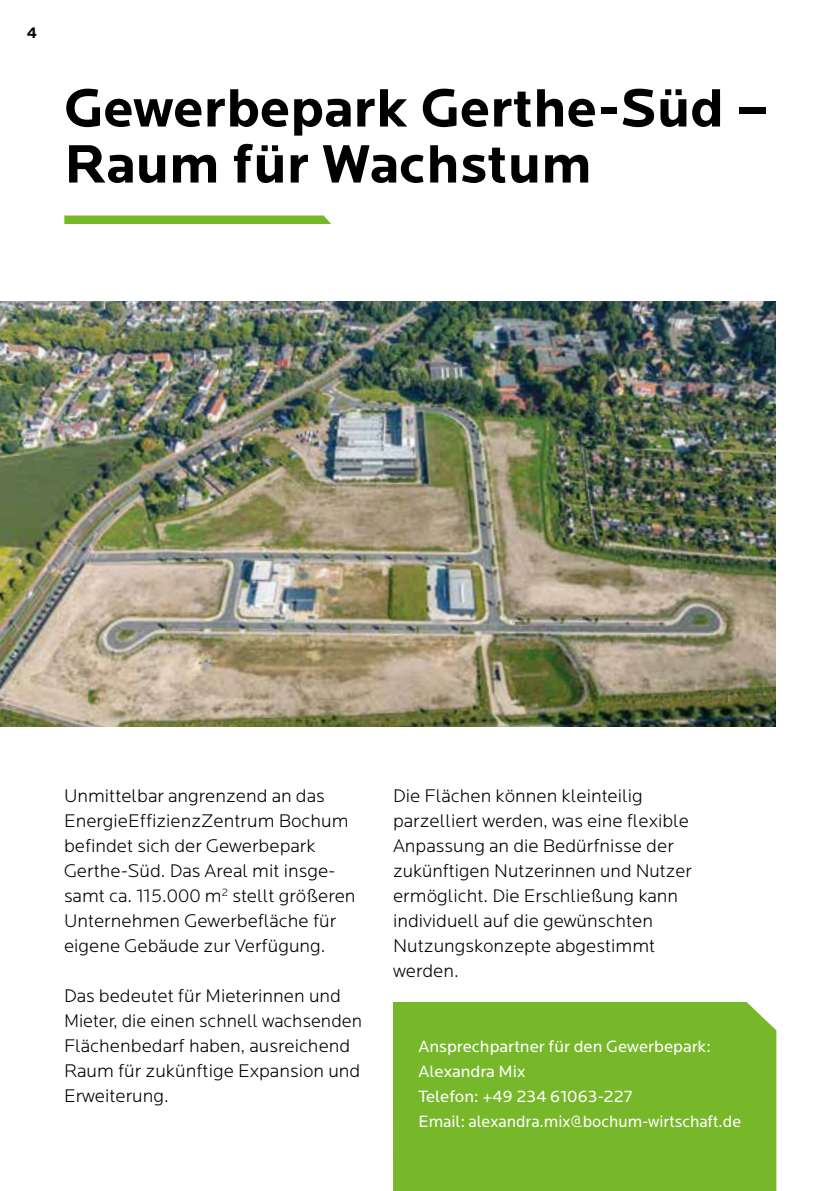
<style>
.page{position:relative;width:840px;height:1191px;background:#fff}
.page>*{position:absolute;margin:0;border:0;box-sizing:border-box;transform-origin:0 0}
.t1{font:700 56px/56px "Locator";color:#000}
.t2{font:300 19px/25px "Locator";color:#000}
.t3{font:17px/25px "Locator";color:#fff}
.t4{font:700 16px "Locator";color:#000}
</style>
<div class="page">
<hr style="left:839px;top:0;width:1px;height:1191px;background:#76b82a">
<img style="left:0;top:302px;width:775px;height:425px">
<svg style="left:64px;top:215px;width:267px;height:9px;background:#7fbc39"></svg>
<div style="left:393px;top:1002px;width:383px;height:189px;background:#76b82a"></div>
<p class="t4" style="left:27px;top:24px;width:12px">4</p>
<h1 class="t1" style="left:64px;top:81px;width:706px">Gewerbepark Gerthe-Süd –<br>Raum für Wachstum</h1>
<p class="t2" style="left:64px;top:783px;width:293px">Unmittelbar angrenzend an das<br>EnergieEffizienzZentrum Bochum befindet sich der Gewerbepark<br>Gerthe-Süd. Das Areal mit insge&shy;samt ca. 115.000 m<sup>2</sup> stellt größeren<br>Unternehmen Gewerbefläche für eigene Gebäude zur Verfügung.</p>
<p class="t2" style="left:64px;top:983px;width:299px">Das bedeutet für Mieterinnen und<br>Mieter, die einen schnell wachsenden<br>Flächenbedarf haben, ausreichend<br>Raum für zukünftige Expansion und<br>Erweiterung.</p>
<p class="t2" style="left:393px;top:783px;width:300px">Die Flächen können kleinteilig parzelliert werden, was eine flexible<br>Anpassung an die Bedürfnisse der zukünftigen Nutzerinnen und Nutzer ermöglicht. Die Erschließung kann individuell auf die gewünschten<br>Nutzungskonzepte abgestimmt werden.</p>
<p class="t3" style="left:418px;top:1034px;width:324px">Ansprechpartner für den Gewerbepark:<br>Alexandra Mix<br>Telefon: +49 234 61063-227<br>Email: alexandra.mix@bochum-wirtschaft.de</p>
</div>
